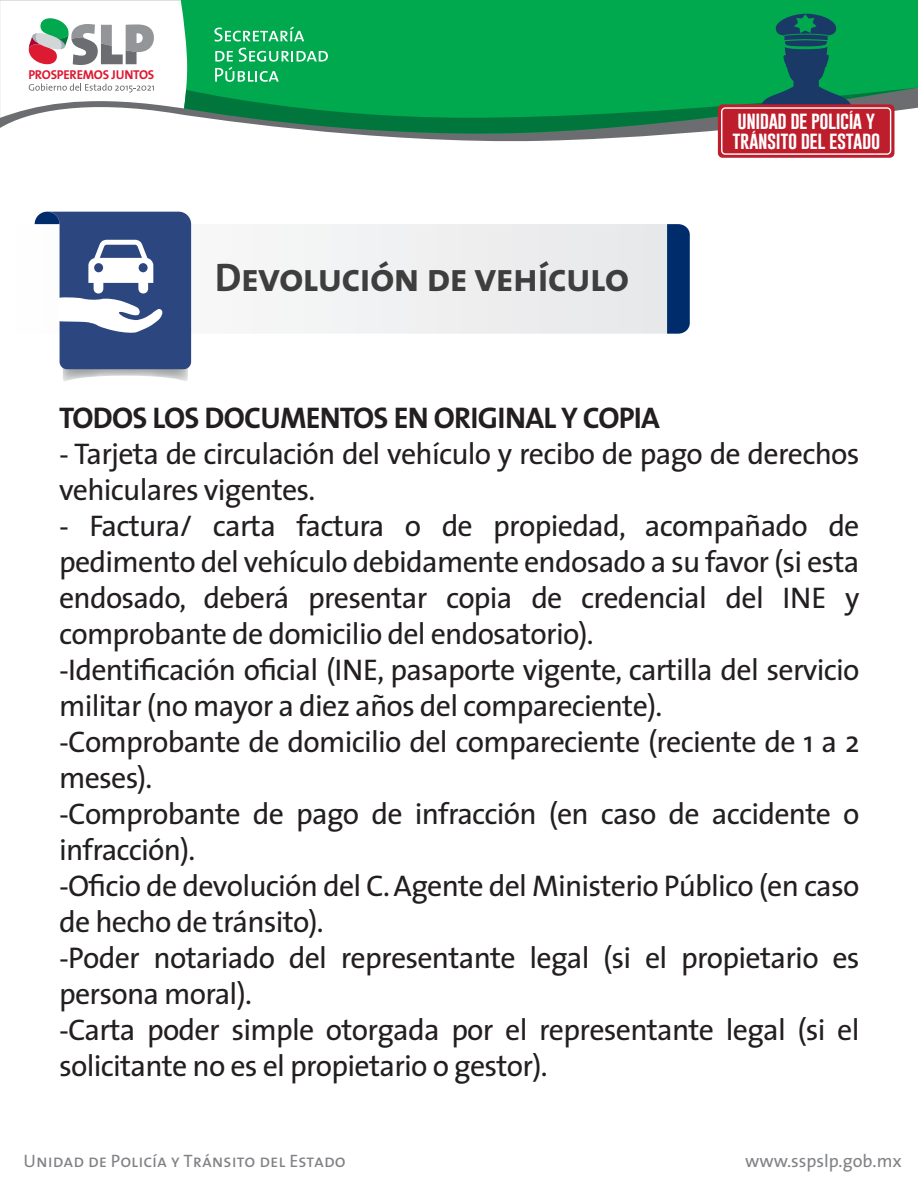
<style>
.page{position:relative;width:918px;height:1188px;background:#fff}
.page>*{position:absolute;margin:0;border:0;box-sizing:border-box;transform-origin:0 0}
.t1{font:40.05px "The Sans Bold Caps";letter-spacing:-.025em;color:#3e3e3f}
.t2{font:30px/36px "The Sans";letter-spacing:-.025em;color:#231f20}
.t3{font:700 30px "The Sans";letter-spacing:-.025em;color:#231f20}
.t4{font:18.15px/19.5px "Gobold";letter-spacing:-.025em;color:#fff}
.t5{font:18px "The Sans Regular Caps";color:#808285}
.t6{font:18px "The Sans";color:#808285}
.t7{font:700 12.9px "The Sans";letter-spacing:-.02em;color:#dc1a32}
</style>
<div class="page">
<div style="left:34px;top:224px;width:633px;height:110px;background:#f0f0f1"></div>
<svg style="left:667px;top:224px;width:23px;height:110px;background:#093370"></svg>
<svg style="left:35px;top:212px;width:156px;height:169px"></svg>
<div style="left:718px;top:104px;width:176px;height:54px;background:#be1d2c;border-radius:5px"></div>
<svg style="left:0;top:0;width:918px;height:155px"></svg>
<p class="t7" style="left:28px;top:64px;width:128px">PROSPEREMOS JUNTOS</p>
<h1 class="t1" style="left:215px;top:243px;width:416px">Devolución de vehículo</h1>
<p class="t4" style="left:733px;top:111px;width:149px">UNIDAD DE POLICÍA Y<br>TRÁNSITO DEL ESTADO</p>
<p class="t3" style="left:59px;top:392px;width:602px">TODOS LOS DOCUMENTOS EN ORIGINAL Y COPIA</p>
<p class="t2" style="left:59px;top:435px;width:802px">- Tarjeta de circulación del vehículo y recibo de pago de derechos vehiculares vigentes.</p>
<p class="t2" style="left:59px;top:507px;width:802px">- Factura/ carta factura o de propiedad, acompañado de pedimento del vehículo debidamente endosado a su favor (si esta endosado, deberá presentar copia de credencial del INE y comprobante de domicilio del endosatorio).<br>-Identificación oficial (INE, pasaporte vigente, cartilla del servicio militar (no mayor a diez años del compareciente).<br>-Comprobante de domicilio del compareciente (reciente de 1 a 2 meses).<br>-Comprobante de pago de infracción (en caso de accidente o infracción).<br>-Oficio de devolución del C. Agente del Ministerio Público (en caso de hecho de tránsito).<br>-Poder notariado del representante legal (si el propietario es persona moral).<br>-Carta poder simple otorgada por el representante legal (si el solicitante no es el propietario o gestor).</p>
<p class="t5" style="left:24px;top:1151px;width:324px">Unidad de Policía y Tránsito del Estado</p>
<p class="t6" style="left:745px;top:1146px;width:158px">www.sspslp.gob.mx</p>
</div>
